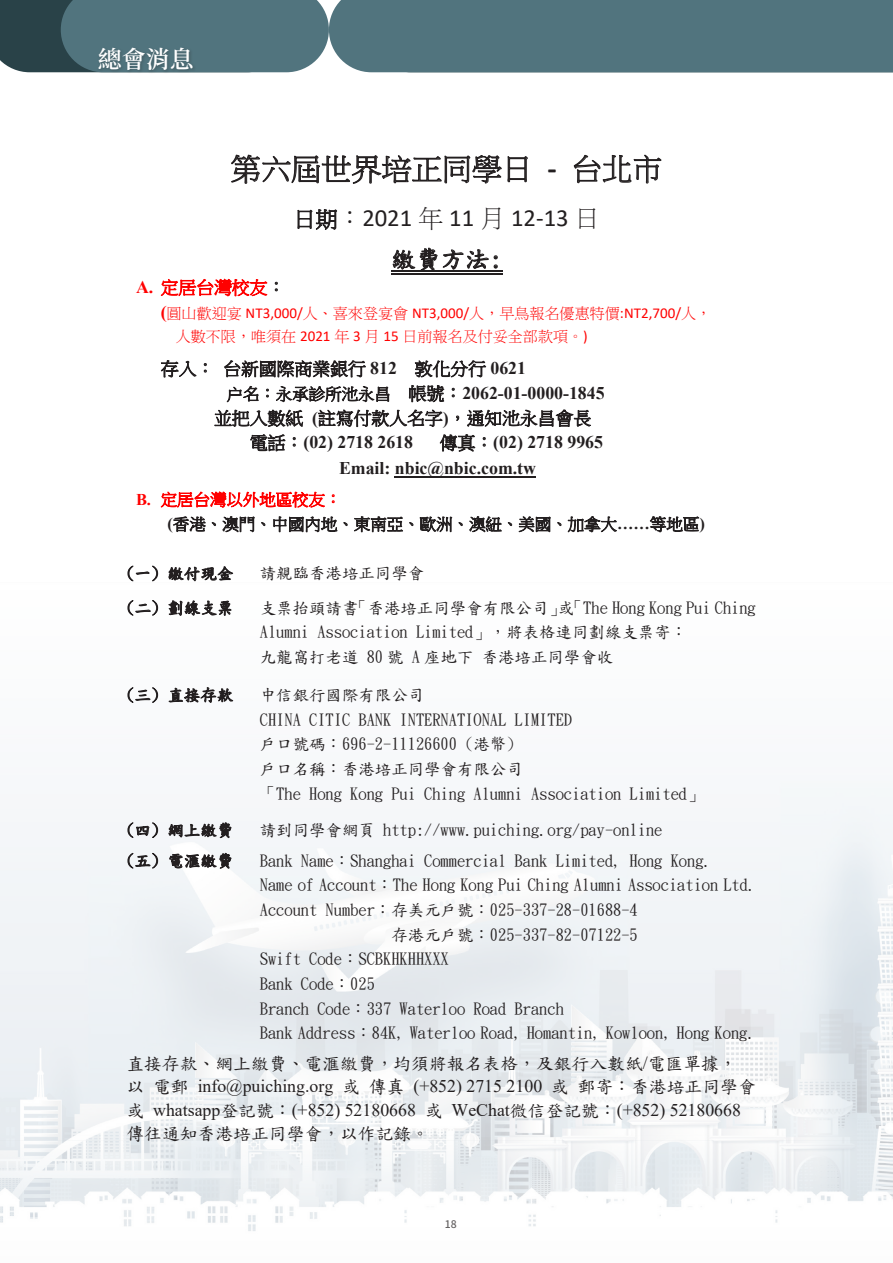
<style>
.page{position:relative;width:893px;height:1263px;background:#fff}
.page>*{position:absolute;margin:0;border:0;box-sizing:border-box;transform-origin:0 0}
.t1{font:30.15px "P Ming Li U";color:#231f20}
.t2{font:24.6px/40.7px "Calibri";color:#231f20;text-align:center}
.t3{font:600 24px "Source Han Serif TC";color:#fff}
.t4{font:17.85px/23.2px "DF Kai Shu SB Estd BF";color:#231f20}
.t5{font:700 17.85px/25.7px "Times New Roman";color:#231f20}
.t6{font:17.85px "P Ming Li U";color:#231f20}
.t7{font:17.85px "P Ming Li U";color:#f00}
.t8{font:16.5px/24.6px "DF Kai Shu SB Estd BF";color:#231f20}
.t9{font:16.5px/24.6px "P Ming Li U";color:#231f20}
.t10{font:15px/23.4px "P Ming Li U";color:#f00}
.t11{font:500 10.5px "Source Han Sans TW";color:#231f20}
.s1{font-family:"Calibri";font-weight:700}
.s2{font-family:"P Ming Li U";font-size:21.9px}
.s3{font-family:"P Ming Li U"}
.s4{font-family:"DF Kai Shu SB Estd BF"}
.s5{font-family:"Times New Roman";font-weight:700}
.s6{color:#231f20}
.s7{font-family:"Times New Roman";font-weight:700;font-size:17.85px}
.s8{font-family:"Calibri"}
.s9{font-family:"P Ming Li U";font-weight:400;font-size:16.5px}
.s10{font-family:"P Ming Li U";font-weight:400}
.s11{font-family:"Times New Roman";font-weight:700;color:#f00}
.s12{color:#f00}
.s13{font-family:"Times New Roman"}
</style>
<div class="page">
<svg style="left:0;top:0;width:893px;height:72px;background:#50727c"></svg>
<div style="left:97px;top:46px;width:100px;height:29px;background:#231f20;opacity:.3"></div>
<img style="left:0;top:788px;width:893px;height:443px">
<hr style="left:391px;top:271px;width:111px;height:1px;background:#231f20">
<hr style="left:391px;top:273px;width:111px;height:1px;background:#231f20">
<hr style="left:395px;top:476px;width:141px;height:2px;background:#231f20">
<h3 class="t3" style="left:98px;top:46px;width:97px">總會消息</h3>
<p class="t1" style="left:231px;top:154px;width:433px">第六屆世界培正同學日 <span class="s1">‐</span> 台北市</p>
<p class="t2" style="left:294px;top:197px;width:307px"><span class="s2">日期</span><span class="s3">：</span>2021 <span class="s3">年</span> 11 <span class="s3">月</span> 12‐13 <span class="s3">日</span><span class="s4">繳費方法:</span></p>
<p class="t7" style="left:136px;top:279px;width:151px"><span class="s5">A.</span> 定居台灣校友<span class="s6">：</span></p>
<p class="t10" style="left:176px;top:302px;width:537px;text-indent:-15px"><span class="s7">(</span>圓山歡迎宴 <span class="s8">NT3,000/</span>人、喜來登宴會 <span class="s8">NT3,000/</span>人，早鳥報名優惠特價<span class="s8">:NT2,700/</span>人，人數不限，唯須在 <span class="s8">2021</span> 年 <span class="s8">3</span> 月 <span class="s8">15</span> 日前報名及付妥全部款項。<span class="s8">)</span></p>
<p class="t6" style="left:161px;top:360px;width:367px">存入：台新國際商業銀行 <span class="s5">812</span> 敦化分行 <span class="s5">0621</span></p>
<p class="t5" style="left:226px;top:380px;width:380px"><span class="s9">户名：永承診所池永昌</span> <span class="s10">帳號：</span>2062-01-0000-1845</p>
<p class="t6" style="left:214px;top:409px;width:379px">並把入數紙 <span class="s5">(</span>註寫付款人名字<span class="s5">)</span>，通知池永昌會長</p>
<p class="t5" style="left:250px;top:429px;width:165px"><span class="s10">電話：</span>(02) 2718 2618</p>
<p class="t5" style="left:339px;top:429px;width:266px;text-indent:101px"><span class="s10">傳真：</span>(02) 2718 9965<br>Email: nbic@nbic.com.tw</p>
<p class="t9" style="left:167px;top:487px;width:539px;text-indent:-31px"><span class="s11">B.</span> <span class="s12">定居台灣以外地區校友：<br></span><span class="s5">(</span>香港、澳門、中國內地、東南亞、歐洲、澳紐、美國、加拿大<span class="s5">……</span>等地區<span class="s5">)</span></p>
<p class="t8" style="left:126px;top:561px;width:108px">(一) 繳付現金</p>
<p class="t8" style="left:260px;top:561px;width:166px">請親臨香港培正同學會</p>
<p class="t8" style="left:126px;top:595px;width:108px">(二) 劃線支票</p>
<p class="t8" style="left:260px;top:595px;width:497px">支票抬頭請書「香港培正同學會有限公司」或「The Hong Kong Pui Ching<br>Alumni Association Limited」，將表格連同劃線支票寄：<br>九龍窩打老道 80 號 A 座地下 香港培正同學會收</p>
<p class="t8" style="left:126px;top:683px;width:108px">(三) 直接存款</p>
<p class="t8" style="left:260px;top:683px;width:445px">中信銀行國際有限公司<br>CHINA CITIC BANK INTERNATIONAL LIMITED<br>戶口號碼：696-2-11126600 (港幣)<br>戶口名稱：香港培正同學會有限公司<br>「The Hong Kong Pui Ching Alumni Association Limited」</p>
<p class="t8" style="left:126px;top:818px;width:108px">(四) 網上繳費</p>
<p class="t8" style="left:260px;top:818px;width:404px">請到同學會網頁 http://www.puiching.org/pay-online</p>
<p class="t8" style="left:126px;top:848px;width:108px">(五) 電滙繳費</p>
<p class="t8" style="left:260px;top:848px;width:453px">Bank Name：Shanghai Commercial Bank Limited, Hong Kong.</p>
<p class="t8" style="left:260px;top:873px;width:498px">Name of Account：The Hong Kong Pui Ching Alumni Association Ltd.</p>
<p class="t8" style="left:260px;top:898px;width:379px">Account Number：存美元戶號：025-337-28-01688-4</p>
<p class="t8" style="left:391px;top:922px;width:248px">存港元戶號：025-337-82-07122-5</p>
<p class="t8" style="left:260px;top:947px;width:190px">Swift Code：SCBKHKHHXXX</p>
<p class="t8" style="left:260px;top:972px;width:117px">Bank Code：025</p>
<p class="t8" style="left:260px;top:996px;width:306px">Branch Code：337 Waterloo Road Branch</p>
<p class="t8" style="left:260px;top:1021px;width:497px">Bank Address：84K, Waterloo Road, Homantin, Kowloon, Hong Kong.</p>
<p class="t4" style="left:126px;top:1052px;width:631px">直接存款、網上繳費、電滙繳費，均須將報名表格，及銀行入數紙<span class="s13">/</span>電匯單據，以電郵 <span class="s13">info@puiching.org</span> 或傳真 <span class="s13">(+852) 2715 2100</span> 或郵寄：香港培正同學會或 <span class="s13">whatsapp</span>登記號：<span class="s13">(+852) 52180668</span> 或 <span class="s13">WeChat</span>微信登記號：<span class="s13">(+852) 52180668</span>傳往通知香港培正同學會，以作記錄。</p>
<p class="t11" style="left:445px;top:1218px;width:13px">18</p>
</div>
